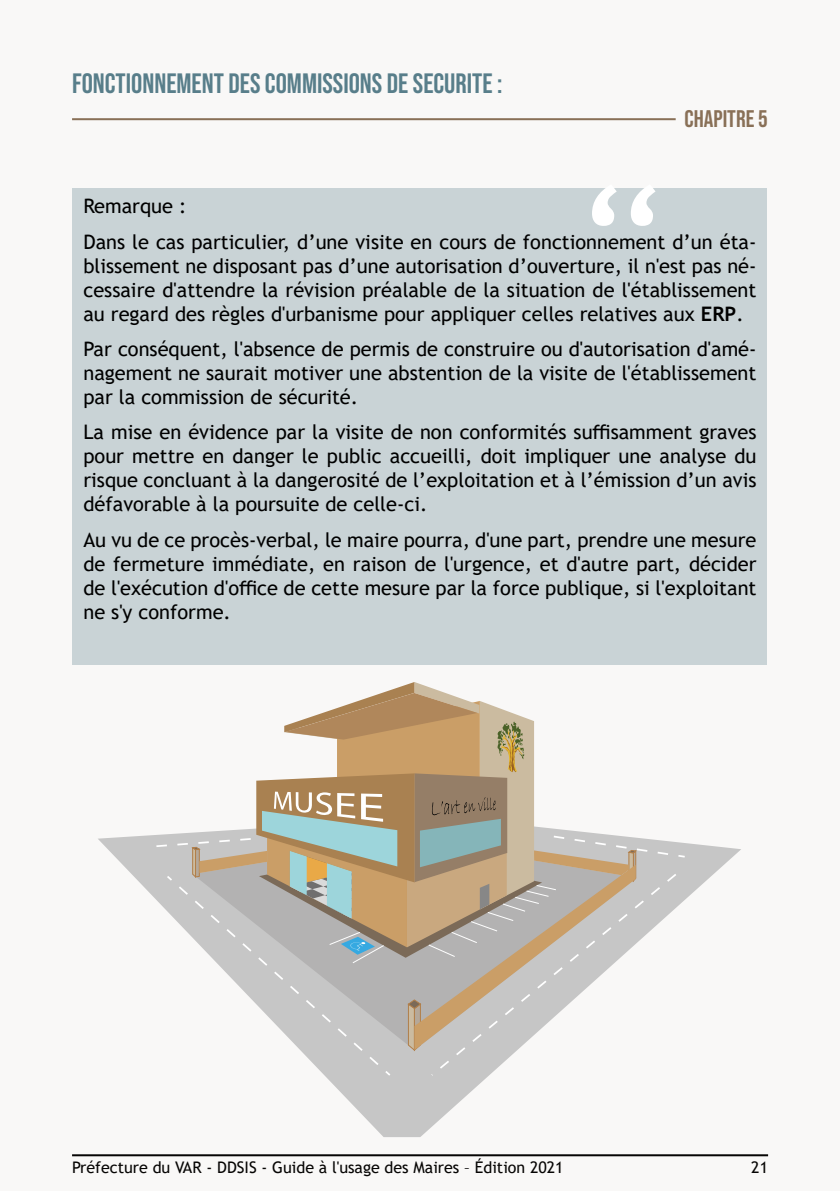
<style>
.page{position:relative;width:840px;height:1191px;background:#fff}
.page>*{position:absolute;margin:0;border:0;box-sizing:border-box;transform-origin:0 0}
.t1{font:28px "Bebas Neue";color:#587e8a}
.t2{font:24px "Bebas Neue";color:#897057}
.t3{font:20px/24px "Trebuchet MS";color:#000;text-align:justify}
.t4{font:16px "Trebuchet MS";color:#000}
.s1{font-weight:700}
</style>
<div class="page">
<div style="left:0;top:0;width:839px;height:1191px;background:#f9f8f7"></div>
<hr style="left:72px;top:118px;width:603px;height:2px;background:#897057">
<div style="left:72px;top:188px;width:694px;height:477px;background:#c9d3d6"></div>
<svg style="left:592px;top:188px;width:63px;height:38px"></svg>
<svg style="left:98px;top:835px;width:643px;height:302px"></svg>
<svg style="left:149px;top:682px;width:537px;height:395px"></svg>
<h1 class="t1" style="left:72px;top:67px;width:431px">FONCTIONNEMENT DES COMMISSIONS DE SECURITE :</h1>
<p class="t2" style="left:684px;top:105px;width:85px">CHAPITRE 5</p>
<p class="t3" style="left:83px;top:188px;width:674px;line-height:35.4px">Remarque :<br>Dans le cas particulier, d’une visite en cours de fonctionnement d’un éta-</p>
<p class="t3" style="left:83px;top:253px;width:674px">blissement ne disposant pas d’une autorisation d’ouverture, il n'est pas né&shy;cessaire d'attendre la révision préalable de la situation de l'établissement au regard des règles d'urbanisme pour appliquer celles relatives aux <span class="s1">ERP</span>.</p>
<p class="t3" style="left:83px;top:337px;width:674px">Par conséquent, l'absence de permis de construire ou d'autorisation d'amé&shy;nagement ne saurait motiver une abstention de la visite de l'établissement par la commission de sécurité.</p>
<p class="t3" style="left:83px;top:420px;width:674px">La mise en évidence par la visite de non conformités suffisamment graves pour mettre en danger le public accueilli, doit impliquer une analyse du risque concluant à la dangerosité de l’exploitation et à l’émission d’un avis défavorable à la poursuite de celle-ci.</p>
<p class="t3" style="left:83px;top:527px;width:674px">Au vu de ce procès-verbal, le maire pourra, d'une part, prendre une mesure de fermeture immédiate, en raison de l'urgence, et d'autre part, décider de l'exécution d'office de cette mesure par la force publique, si l'exploitant ne s'y conforme.</p>
<p class="t4" style="left:72px;top:1157px;width:493px">Préfecture du VAR - DDSIS - Guide à l'usage des Maires – Édition 2021</p>
<p class="t4" style="left:750px;top:1157px;width:18px">21</p>
</div>
